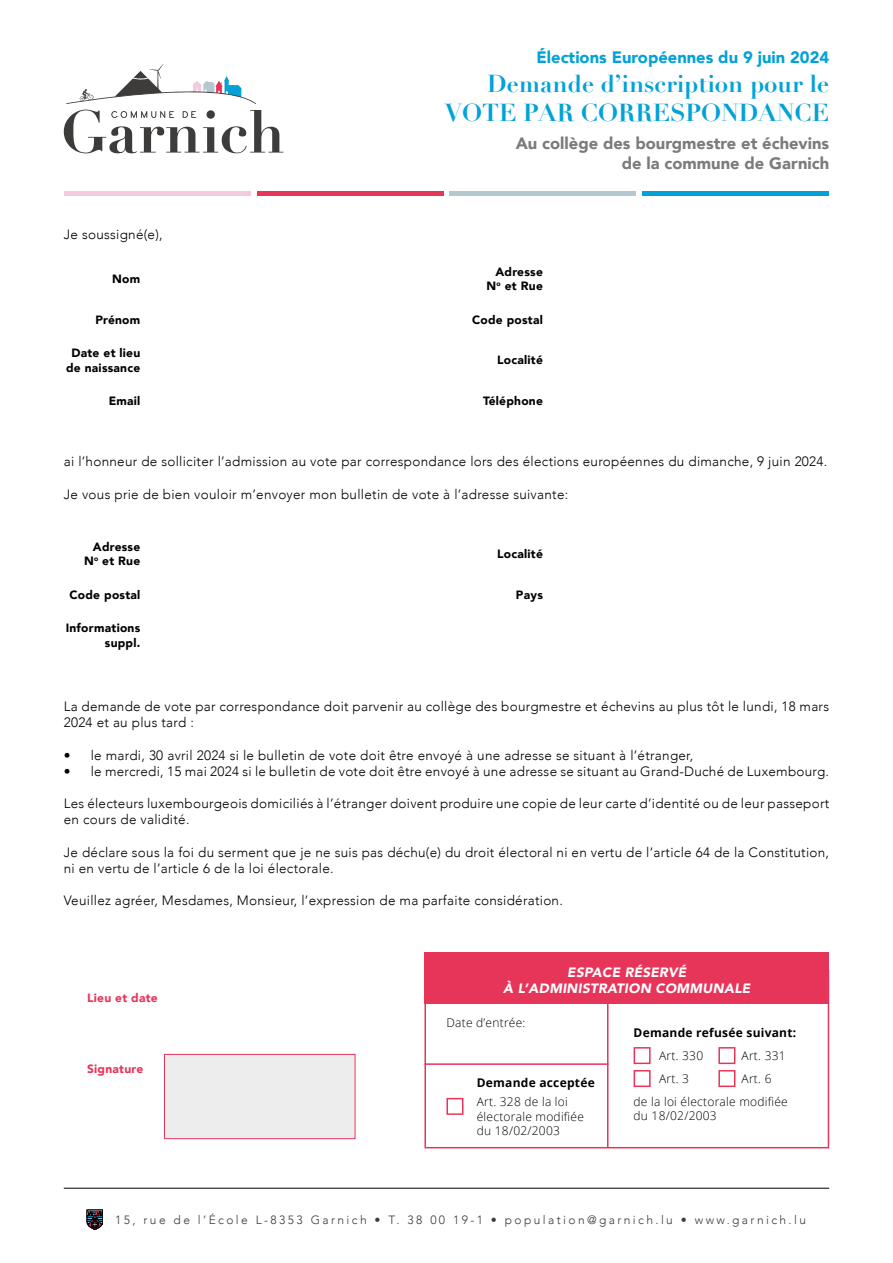
<style>
.page{position:relative;width:893px;height:1263px;background:#fff}
.page>*{position:absolute;margin:0;border:0;box-sizing:border-box;transform-origin:0 0}
.Titre_1{font:700 24px "Didot";color:#02a2d8}
.Titre_1-2{font:900 16.5px "Avenir";color:#7c7b7b}
.Titre_1-3{font:900 16.5px "Avenir";color:#02a2d8}
.t1{font:300 13.5px/16.2px "Avenir";letter-spacing:.02em;color:#000}
.t2{font:italic 900 13.5px "Avenir";letter-spacing:.02em;color:#fff}
.t3{font:900 12px/14.4px "Avenir";letter-spacing:.02em;color:#000;text-align:right}
.t4{font:300 12px/14.4px "Open Sans";letter-spacing:.02em;color:#000}
.t5{font:300 12px "Avenir";letter-spacing:.2em;color:#3c3c3b}
.t6{font:700 12px "Open Sans";letter-spacing:.02em;color:#000}
.t7{font:900 12px "Avenir";letter-spacing:.02em;color:#e7355a}
</style>
<div class="page">
<svg style="left:66px;top:64px;width:190px;height:40px"></svg>
<svg style="left:64px;top:110px;width:219px;height:43px"></svg>
<div style="left:64px;top:191px;width:187px;height:5px;background:#f1ccde"></div>
<div style="left:449px;top:191px;width:187px;height:5px;background:#b3c8cf"></div>
<div style="left:257px;top:191px;width:186px;height:5px;background:#e7355a"></div>
<div style="left:642px;top:191px;width:187px;height:5px;background:#02a2d8"></div>
<svg style="left:87px;top:1210px;width:16px;height:19px"></svg>
<div style="left:164px;top:1054px;width:191px;height:85px;background:#ededed;border:1px solid #e7355a"></div>
<hr style="left:64px;top:1188px;width:765px;height:1px;background:#000">
<div style="left:424px;top:969px;width:405px;height:179px;background:#fff;border:2px solid #e7355a"></div>
<div style="left:424px;top:952px;width:405px;height:51px;background:#e7355a"></div>
<hr style="left:607px;top:1003px;width:1px;height:144px;background:#e7355a">
<hr style="left:424px;top:1063px;width:184px;height:2px;background:#e7355a">
<div style="left:446px;top:1098px;width:17px;height:17px;background:#fff;border:2px solid #e7355a"></div>
<div style="left:634px;top:1047px;width:17px;height:17px;background:#fff;border:2px solid #e7355a"></div>
<div style="left:634px;top:1070px;width:17px;height:17px;background:#fff;border:2px solid #e7355a"></div>
<div style="left:718px;top:1047px;width:17px;height:17px;background:#fff;border:2px solid #e7355a"></div>
<div style="left:718px;top:1070px;width:17px;height:17px;background:#fff;border:2px solid #e7355a"></div>
<p class="t1" style="left:64px;top:226px;width:100px">Je soussigné(e),</p>
<p class="t3" style="left:112px;top:271px;width:30px">Nom</p>
<p class="t3" style="left:95px;top:312px;width:46px">Prénom</p>
<p class="t3" style="left:66px;top:346px;width:76px;text-align:center">Date et lieu de naissance</p>
<p class="t3" style="left:109px;top:394px;width:33px">Email</p>
<p class="Titre_1-3" style="left:536px;top:43px;width:294px">Élections Européennes du 9 juin 2024</p>
<p class="Titre_1" style="left:487px;top:69px;width:343px">Demande d’inscription pour le</p>
<p class="Titre_1" style="left:445px;top:97px;width:386px">VOTE PAR CORRESPONDANCE</p>
<p class="Titre_1-2" style="left:516px;top:129px;width:315px">Au collège des bourgmestre et échevins</p>
<p class="Titre_1-2" style="left:622px;top:149px;width:209px">de la commune de Garnich</p>
<p class="t3" style="left:487px;top:264px;width:58px">Adresse<br>N<sup>o</sup> et Rue</p>
<p class="t3" style="left:472px;top:312px;width:72px">Code postal</p>
<p class="t3" style="left:497px;top:353px;width:47px">Localité</p>
<p class="t3" style="left:483px;top:394px;width:61px">Téléphone</p>
<p class="t1" style="left:64px;top:453px;width:765px">ai l’honneur de solliciter l’admission au vote par correspondance lors des élections européennes du dimanche, 9 juin 2024.</p>
<p class="t1" style="left:64px;top:486px;width:506px">Je vous prie de bien vouloir m’envoyer mon bulletin de vote à l’adresse suivante:</p>
<p class="t3" style="left:84px;top:539px;width:58px">Adresse<br>N<sup>o</sup> et Rue</p>
<p class="t3" style="left:69px;top:587px;width:72px">Code postal</p>
<p class="t3" style="left:66px;top:620px;width:76px">Informations suppl.</p>
<p class="t3" style="left:497px;top:546px;width:47px">Localité</p>
<p class="t3" style="left:516px;top:587px;width:28px">Pays</p>
<p class="t1" style="left:64px;top:698px;width:767px">La demande de vote par correspondance doit parvenir au collège des bourgmestre et échevins au plus tôt le lundi, 18 mars<br>2024 et au plus tard :</p>
<p class="t1" style="left:64px;top:747px;width:631px">• le mardi, 30 avril 2024 si le bulletin de vote doit être envoyé à une adresse se situant à l’étranger,</p>
<p class="t1" style="left:64px;top:763px;width:767px">• le mercredi, 15 mai 2024 si le bulletin de vote doit être envoyé à une adresse se situant au Grand-Duché de Luxembourg.</p>
<p class="t1" style="left:64px;top:795px;width:767px">Les électeurs luxembourgeois domiciliés à l’étranger doivent produire une copie de leur carte d’identité ou de leur passeport en cours de validité.</p>
<p class="t1" style="left:64px;top:844px;width:767px">Je déclare sous la foi du serment que je ne suis pas déchu(e) du droit électoral ni en vertu de l’article 64 de la Constitution, ni en vertu de l’article 6 de la loi électorale.</p>
<p class="t1" style="left:64px;top:893px;width:501px">Veuillez agréer, Mesdames, Monsieur, l’expression de ma parfaite considération.</p>
<p class="t7" style="left:87px;top:987px;width:72px">Lieu et date</p>
<p class="t7" style="left:87px;top:1058px;width:58px">Signature</p>
<p class="t2" style="left:567px;top:961px;width:121px">ESPACE RÉSERVÉ</p>
<p class="t2" style="left:503px;top:977px;width:249px">À L’ADMINISTRATION COMMUNALE</p>
<p class="t4" style="left:446px;top:1015px;width:80px">Date d’entrée:</p>
<p class="t6" style="left:477px;top:1074px;width:119px">Demande acceptée</p>
<p class="t4" style="left:477px;top:1094px;width:109px">Art. 328 de la loi électorale modifiée du 18/02/2003</p>
<p class="t6" style="left:634px;top:1024px;width:164px">Demande refusée suivant:</p>
<p class="t4" style="left:659px;top:1048px;width:46px">Art. 330</p>
<p class="t4" style="left:742px;top:1048px;width:46px">Art. 331</p>
<p class="t4" style="left:659px;top:1071px;width:31px">Art. 3</p>
<p class="t4" style="left:742px;top:1071px;width:31px">Art. 6</p>
<p class="t4" style="left:634px;top:1094px;width:156px">de la loi électorale modifiée du 18/02/2003</p>
<p class="t5" style="left:115px;top:1213px;width:692px">15, rue de l’École L-8353 Garnich • T. 38 00 19-1 • population@garnich.lu • www.garnich.lu</p>
</div>
